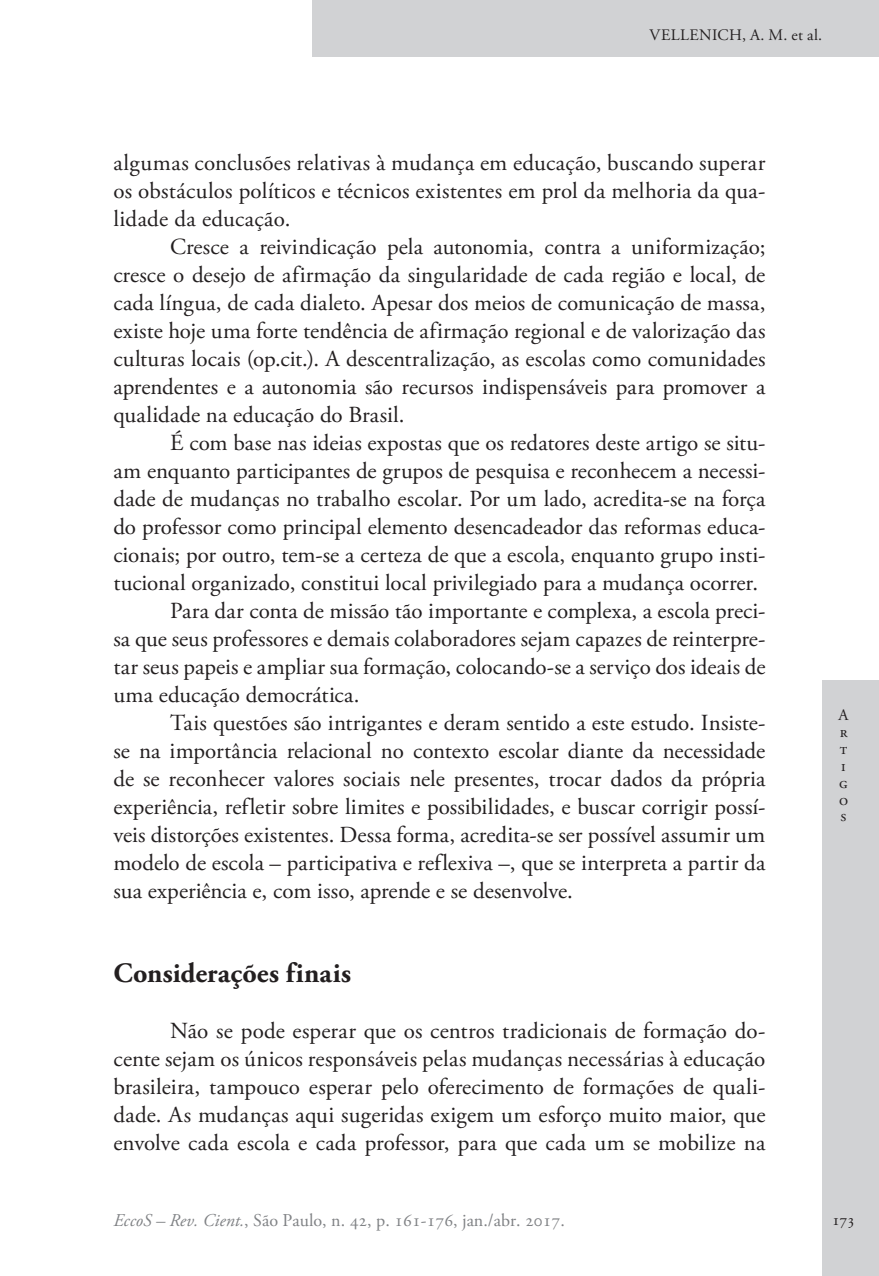
<style>
.page{position:relative;width:879px;height:1276px;background:#fff}
.page>*{position:absolute;margin:0;border:0;box-sizing:border-box;transform-origin:0 0}
.Ec_SubTitulo{font:700 28px "Adobe Garamond Pro";letter-spacing:.01em;color:#231f20}
.Ec_Normal{font:23px/28px "Adobe Garamond Pro";color:#231f20;text-align:justify}
.t1{font:18px "Adobe Garamond Pro";color:#808285}
.t2{font:16px/16.8px "Adobe Garamond Pro";letter-spacing:.025em;color:#231f20}
.s1{font-style:italic}
</style>
<div class="page">
<div style="left:312px;top:0;width:567px;height:57px;background:#d1d2d4"></div>
<div style="left:822px;top:680px;width:57px;height:596px;background:#d1d2d4"></div>
<p class="t2" style="left:649px;top:27px;width:174px">VELLENICH, A. M. et al.</p>
<p class="Ec_Normal" style="left:113px;top:150px;width:653px">algumas conclusões relativas à mudança em educação, buscando superar os obstáculos políticos e técnicos existentes em prol da melhoria da qua&shy;lidade da educação.</p>
<p class="Ec_Normal" style="left:113px;top:234px;width:654px;text-indent:57px">Cresce a reivindicação pela autonomia, contra a uniformização; cresce o desejo de afirmação da singularidade de cada região e local, de cada língua, de cada dialeto. Apesar dos meios de comunicação de massa, existe hoje uma forte tendência de afirmação regional e de valorização das culturas locais (op.cit.). A descentralização, as escolas como comunidades aprendentes e a autonomia são recursos indispensáveis para promover a qualidade na educação do Brasil.</p>
<p class="Ec_Normal" style="left:113px;top:430px;width:654px;text-indent:57px">É com base nas ideias expostas que os redatores deste artigo se situ&shy;am enquanto participantes de grupos de pesquisa e reconhecem a necessi&shy;dade de mudanças no trabalho escolar. Por um lado, acredita-se na força do professor como principal elemento desencadeador das reformas educa&shy;cionais; por outro, tem-se a certeza de que a escola, enquanto grupo insti&shy;tucional organizado, constitui local privilegiado para a mudança ocorrer.</p>
<p class="Ec_Normal" style="left:113px;top:598px;width:653px;text-indent:57px">Para dar conta de missão tão importante e complexa, a escola preci&shy;sa que seus professores e demais colaboradores sejam capazes de reinterpre&shy;tar seus papeis e ampliar sua formação, colocando-se a serviço dos ideais de uma educação democrática.</p>
<p class="Ec_Normal" style="left:113px;top:710px;width:653px;text-indent:57px">Tais questões são intrigantes e deram sentido a este estudo. Insiste&shy;se na importância relacional no contexto escolar diante da necessidade de se reconhecer valores sociais nele presentes, trocar dados da própria experiência, refletir sobre limites e possibilidades, e buscar corrigir possí&shy;veis distorções existentes. Dessa forma, acredita-se ser possível assumir um modelo de escola – participativa e reflexiva –, que se interpreta a partir da sua experiência e, com isso, aprende e se desenvolve.</p>
<p class="Ec_SubTitulo" style="left:113px;top:957px;width:239px">Considerações finais</p>
<p class="Ec_Normal" style="left:113px;top:1018px;width:654px;text-indent:57px">Não se pode esperar que os centros tradicionais de formação do&shy;cente sejam os únicos responsáveis pelas mudanças necessárias à educação brasileira, tampouco esperar pelo oferecimento de formações de quali&shy;dade. As mudanças aqui sugeridas exigem um esforço muito maior, que envolve cada escola e cada professor, para que cada um se mobilize na</p>
<p class="t2" style="left:838px;top:707px;width:11px">A r t i g o s</p>
<p class="t1" style="left:113px;top:1209px;width:453px"><span class="s1">EccoS – Rev. Cient.</span>, São Paulo, n. 42, p. 161-176, jan./abr. 2017.</p>
<p class="t2" style="left:832px;top:1212px;width:24px">173</p>
</div>
